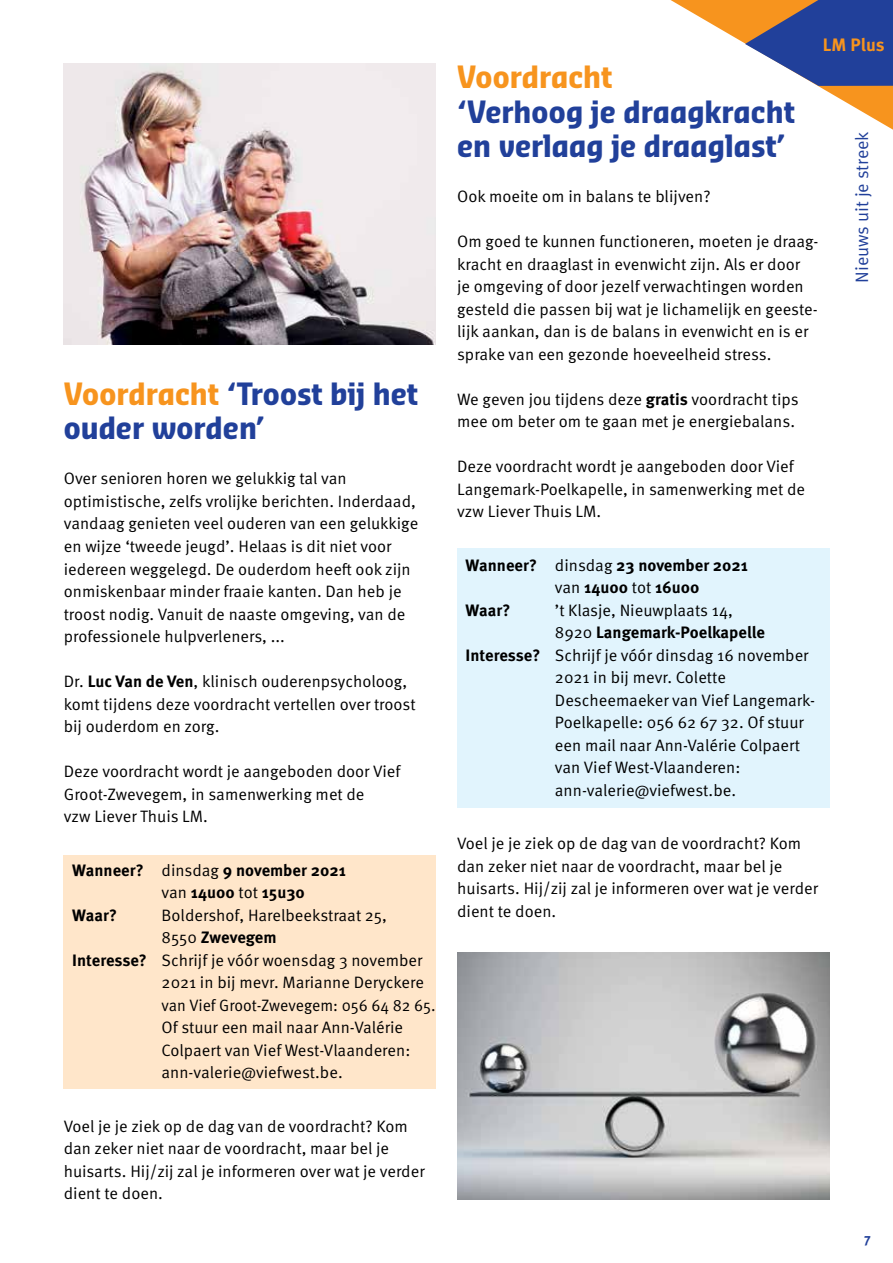
<style>
.page{position:relative;width:893px;height:1263px;background:#fff}
.page>*{position:absolute;margin:0;border:0;box-sizing:border-box;transform-origin:0 0}
.t1{font:700 30px/34.5px "Sansa Con Pro";color:#21409a}
.t2{font:700 30px "Sansa Con Pro";color:#f7941e}
.t3{font:18px "Meta Pro Norm";color:#21409a}
.t4{font:700 18px "Meta Pro";color:#f7941e}
.t5{font:16.5px/22.5px "Meta Pro Norm";color:#000}
.t6{font:700 16.5px "Meta Pro";color:#000}
.t7{font:700 13.5px "Meta Pro";color:#21409a}
.s1{color:#f7941e}
.s2{font-family:"Meta Pro";font-weight:700}
.s3{font-family:"Meta Pro Norm";font-weight:400}
</style>
<div class="page">
<div style="left:457px;top:549px;width:372px;height:259px;background:#e1f4fd"></div>
<div style="left:64px;top:855px;width:372px;height:234px;background:#ffe6ca"></div>
<svg style="left:671px;top:0;width:222px;height:130px"></svg>
<img style="left:64px;top:64px;width:372px;height:280px">
<img style="left:457px;top:952px;width:372px;height:247px">
<h1 class="t1" style="left:64px;top:376px;width:356px"><span class="s1">Voordracht</span> ‘Troost bij het ouder worden’</h1>
<p class="t5" style="left:64px;top:466px;width:356px">Over senioren horen we gelukkig tal van optimistische, zelfs vrolijke berichten. Inderdaad, vandaag genieten veel ouderen van een gelukkige en wijze ‘tweede jeugd’. Helaas is dit niet voor iedereen weggelegd. De ouderdom heeft ook zijn onmiskenbaar minder fraaie kanten. Dan heb je troost nodig. Vanuit de naaste omgeving, van de professionele hulpverleners, ...</p>
<p class="t5" style="left:64px;top:669px;width:353px">Dr. <span class="s2">Luc Van de Ven</span>, klinisch ouderenpsycholoog, komt tijdens deze voordracht vertellen over troost bij ouderdom en zorg.</p>
<p class="t5" style="left:64px;top:759px;width:338px">Deze voordracht wordt je aangeboden door Vief<br>Groot-Zwevegem, in samenwerking met de<br>vzw Liever Thuis LM.</p>
<p class="t6" style="left:72px;top:857px;width:275px">Wanneer? <span class="s3">dinsdag</span> 9 november 2021</p>
<p class="t6" style="left:162px;top:879px;width:145px"><span class="s3">van</span> 14u00 <span class="s3">tot</span> 15u30</p>
<p class="t6" style="left:72px;top:902px;width:46px">Waar?</p>
<p class="t5" style="left:162px;top:902px;width:227px">Boldershof, Harelbeekstraat 25,</p>
<p class="t6" style="left:162px;top:924px;width:117px"><span class="s3">8550</span> Zwevegem</p>
<p class="t5" style="left:162px;top:947px;width:276px;text-indent:-89px"><span class="s2">Interesse?</span> Schrijf je vóór woensdag 3 november 2021 in bij mevr. Marianne Deryckere van Vief Groot-Zwevegem: 056 64 82 65.<br>Of stuur een mail naar Ann-Valérie Colpaert van Vief West-Vlaanderen: ann-valerie@viefwest.be.</p>
<p class="t5" style="left:64px;top:1113px;width:362px">Voel je je ziek op de dag van de voordracht? Kom dan zeker niet naar de voordracht, maar bel je huisarts. Hij/zij zal je informeren over wat je verder dient te doen.</p>
<p class="t4" style="left:823px;top:31px;width:63px">LM Plus</p>
<h1 class="t2" style="left:457px;top:56px;width:157px">Voordracht</h1>
<h1 class="t1" style="left:457px;top:94px;width:339px">‘Verhoog je draagkracht en verlaag je draaglast’</h1>
<p class="t5" style="left:457px;top:184px;width:255px">Ook moeite om in balans te blijven?</p>
<p class="t5" style="left:457px;top:229px;width:363px">Om goed te kunnen functioneren, moeten je draag&shy;kracht en draaglast in evenwicht zijn. Als er door<br>je omgeving of door jezelf verwachtingen worden gesteld die passen bij wat je lichamelijk en geeste&shy;lijk aankan, dan is de balans in evenwicht en is er sprake van een gezonde hoeveelheid stress.</p>
<p class="t5" style="left:457px;top:387px;width:343px">We geven jou tijdens deze <span class="s2">gratis</span> voordracht tips mee om beter om te gaan met je energiebalans.</p>
<p class="t5" style="left:457px;top:454px;width:349px">Deze voordracht wordt je aangeboden door Vief<br>Langemark-Poelkapelle, in samenwerking met de vzw Liever Thuis LM.</p>
<p class="t6" style="left:466px;top:552px;width:284px">Wanneer? <span class="s3">dinsdag</span> 23 november 2021</p>
<p class="t6" style="left:555px;top:575px;width:146px"><span class="s3">van</span> 14u00 <span class="s3">tot</span> 16u00</p>
<p class="t6" style="left:466px;top:597px;width:46px">Waar?</p>
<p class="t5" style="left:555px;top:598px;width:179px">’t Klasje, Nieuwplaats 14,</p>
<p class="t6" style="left:555px;top:620px;width:212px"><span class="s3">8920</span> Langemark-Poelkapelle</p>
<p class="t5" style="left:555px;top:643px;width:262px;text-indent:-89px"><span class="s2">Interesse?</span> Schrijf je vóór dinsdag 16 november 2021 in bij mevr. Colette Descheemaeker van Vief Langemark-Poelkapelle: 056 62 67 32. Of stuur een mail naar Ann-Valérie Colpaert van Vief West-Vlaanderen: ann-valerie@viefwest.be.</p>
<p class="t5" style="left:457px;top:831px;width:362px">Voel je je ziek op de dag van de voordracht? Kom dan zeker niet naar de voordracht, maar bel je huisarts. Hij/zij zal je informeren over wat je verder dient te doen.</p>
<p class="t3" style="left:848px;top:283px;width:153px;rotate:-90deg">Nieuws uit je streek</p>
<p class="t7" style="left:864px;top:1228px;width:8px">7</p>
</div>
